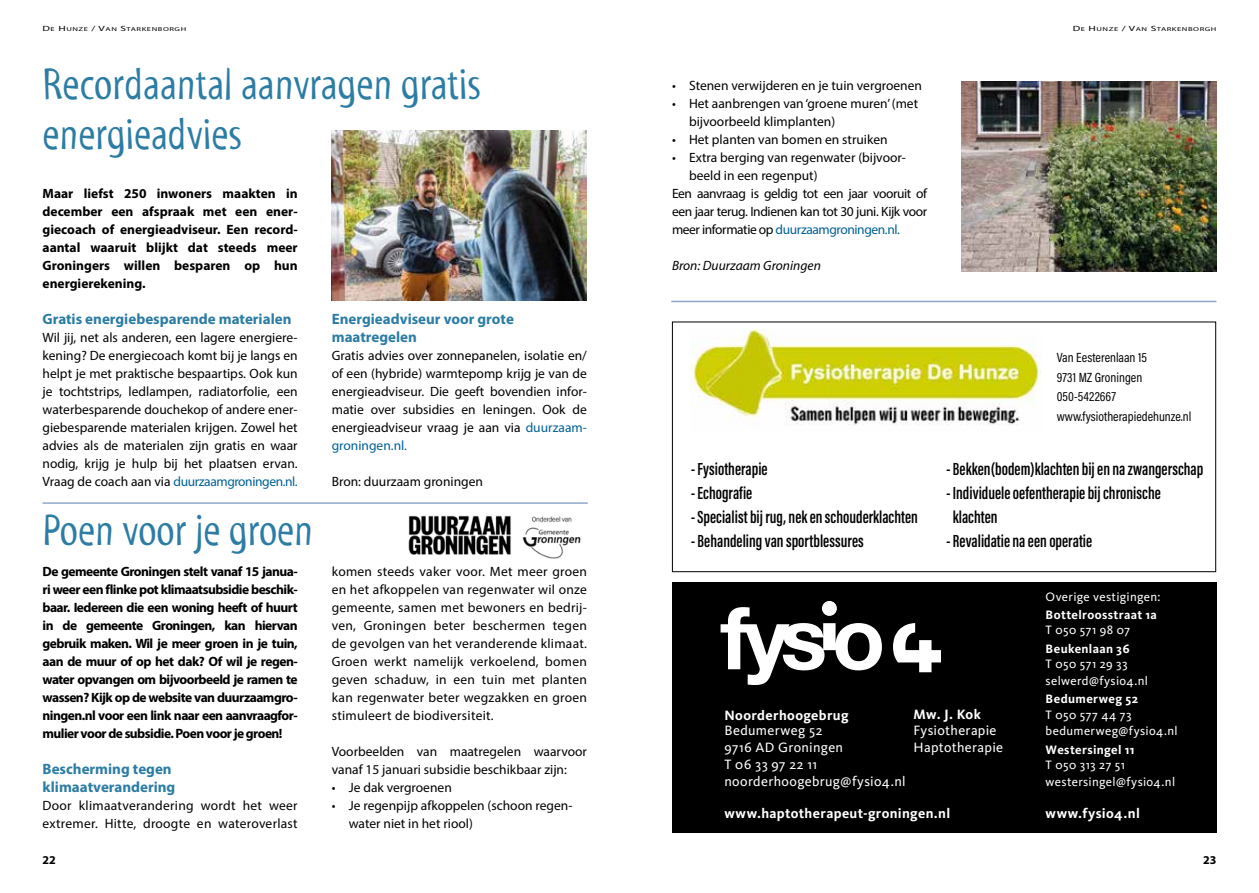
<style>
.page{position:relative;width:1259px;height:893px;background:#fff}
.page>*{position:absolute;margin:0;border:0;box-sizing:border-box;transform-origin:0 0}
.t1{font:45px/49.5px "Myriad Std Tilt";color:#2c7ca4}
.t2{font:18px/24px "Acumin Variable Concept";color:#000}
.t3{font:700 15px/18px "Myriad Pro";color:#2c7ca4}
.t4{font:14.1px/16.8px "Kievit";letter-spacing:.02em;color:#fff}
.t5{font:700 14.1px "Kievit";letter-spacing:.025em;color:#fff}
.t6{font:13.5px/18px "Myriad Pro";color:#000}
.t7{font:700 13.5px/18px "Myriad Pro";letter-spacing:-.025em;color:#000;text-align:justify}
.t8{font:13.5px "Myriad Pro";letter-spacing:-.03em;color:#000}
.t9{font:13.5px/18px "Myriad Pro";letter-spacing:.02em;color:#000}
.t10{font:13.5px "Myriad Pro";letter-spacing:-.03em;color:#006194}
.t11{font:italic 13.5px "Myriad Pro";color:#000}
.t12{font:13.35px/19.5px "Acumin Variable Concept";color:#000}
.t13{font:12.6px/16.8px "Kievit";letter-spacing:.025em;color:#fff}
.t14{font:700 12.6px "Kievit";letter-spacing:.025em;color:#fff}
.t15{font:12.6px "Kievit";letter-spacing:.05em;color:#fff}
.t16{font:700 12px "Myriad Pro";color:#000}
.t17{font:5.7px "Myriad Pro";letter-spacing:.065em;color:#000;scale:1.5 1}
.s1{font-size:7.5px}
.s2{color:#006194}
.s3{color:#000}
</style>
<div class="page">
<img style="left:332px;top:131px;width:255px;height:170px">
<img style="left:408px;top:515px;width:173px;height:44px">
<img style="left:961px;top:82px;width:255px;height:189px">
<div style="left:672px;top:582px;width:544px;height:251px;background:#000"></div>
<svg style="left:720px;top:601px;width:221px;height:84px"></svg>
<div style="left:672px;top:322px;width:544px;height:250px;background:#fff;border:1px solid #000"></div>
<img style="left:690px;top:330px;width:351px;height:95px">
<hr style="left:671px;top:301px;width:545px;height:1px;background:#90a8c8">
<hr style="left:43px;top:502px;width:545px;height:2px;background:#90a8c8">
<p class="t17" style="left:43px;top:26px;width:96px"><span class="s1">D</span>E <span class="s1">H</span>UNZE <span class="s1">/ V</span>AN <span class="s1">S</span>TARKENBORGH</p>
<p class="t17" style="left:1072px;top:26px;width:96px"><span class="s1">D</span>E <span class="s1">H</span>UNZE <span class="s1">/ V</span>AN <span class="s1">S</span>TARKENBORGH</p>
<h1 class="t1" style="left:43px;top:61px;width:440px">Recordaantal aanvragen gratis energieadvies</h1>
<p class="t7" style="left:43px;top:184px;width:257px">Maar liefst 250 inwoners maakten in december een afspraak met een ener&shy;giecoach of energieadviseur. Een record&shy;aantal waaruit blijkt dat steeds meer Groningers willen besparen op hun energierekening.</p>
<p class="t3" style="left:43px;top:309px;width:250px">Gratis energiebesparende materialen</p>
<p class="t6" style="left:43px;top:328px;width:257px;text-align:justify">Wil jij, net als anderen, een lagere energiere&shy;kening? De energiecoach komt bij je langs en helpt je met praktische bespaartips. Ook kun je tochtstrips, ledlampen, radiatorfolie, een waterbesparende douchekop of andere ener&shy;giebesparende materialen krijgen. Zowel het advies als de materialen zijn gratis en waar nodig, krijg je hulp bij het plaatsen ervan.<br>Vraag de coach aan via <span class="s2">duurzaamgroningen.nl.</span></p>
<h1 class="t1" style="left:43px;top:506px;width:272px">Poen voor je groen</h1>
<p class="t7" style="left:43px;top:562px;width:257px">De gemeente Groningen stelt vanaf 15 janua&shy;ri weer een flinke pot klimaatsubsidie beschik&shy;baar. Iedereen die een woning heeft of huurt in de gemeente Groningen, kan hiervan gebruik maken. Wil je meer groen in je tuin, aan de muur of op het dak? Of wil je regen&shy;water opvangen om bijvoorbeeld je ramen te wassen? Kijk op de website van duurzaamgro&shy;ningen.nl voor een link naar een aanvraagfor&shy;mulier voor de subsidie. Poen voor je groen!</p>
<p class="t3" style="left:43px;top:759px;width:134px">Bescherming tegen klimaatverandering</p>
<p class="t9" style="left:43px;top:796px;width:257px">Door klimaatverandering wordt het weer extremer. Hitte, droogte en wateroverlast</p>
<p class="t3" style="left:332px;top:309px;width:184px">Energieadviseur voor grote maatregelen</p>
<p class="t6" style="left:332px;top:346px;width:257px;text-align:justify">Gratis advies over zonnepanelen, isolatie en/ of een (hybride) warmtepomp krijg je van de energieadviseur. Die geeft bovendien infor&shy;matie over subsidies en leningen. Ook de energieadviseur vraag je aan via <span class="s2">duurzaam&shy;groningen.nl.</span></p>
<p class="t6" style="left:332px;top:472px;width:153px">Bron: duurzaam groningen</p>
<p class="t6" style="left:332px;top:562px;width:257px;text-align:justify">komen steeds vaker voor. Met meer groen en het afkoppelen van regenwater wil onze gemeente, samen met bewoners en bedrij&shy;ven, Groningen beter beschermen tegen de gevolgen van het veranderende klimaat.<br>Groen werkt namelijk verkoelend, bomen geven schaduw, in een tuin met planten kan regenwater beter wegzakken en groen stimuleert de biodiversiteit.</p>
<p class="t6" style="left:332px;top:742px;width:257px">Voorbeelden van maatregelen waarvoor vanaf 15 januari subsidie beschikbaar zijn:</p>
<p class="t6" style="left:332px;top:778px;width:122px">• Je dak vergroenen</p>
<p class="t6" style="left:349px;top:796px;width:225px;text-indent:-17px">• Je regenpijp afkoppelen (schoon regen&shy;water niet in het riool)</p>
<p class="t6" style="left:672px;top:76px;width:251px">• Stenen verwijderen en je tuin vergroenen</p>
<p class="t6" style="left:689px;top:94px;width:231px;text-indent:-17px">• Het aanbrengen van ‘groene muren’ (met bijvoorbeeld klimplanten)</p>
<p class="t6" style="left:672px;top:130px;width:217px">• Het planten van bomen en struiken</p>
<p class="t6" style="left:672px;top:148px;width:235px">• Extra berging van regenwater (bijvoor-</p>
<p class="t6" style="left:689px;top:166px;width:130px">beeld in een regenput)</p>
<p class="t8" style="left:672px;top:185px;width:257px">Een aanvraag is geldig tot een jaar vooruit of</p>
<p class="t8" style="left:672px;top:203px;width:257px">een jaar terug. Indienen kan tot 30 juni. Kijk voor</p>
<p class="t10" style="left:672px;top:221px;width:229px"><span class="s3">meer informatie op</span> duurzaamgroningen.nl.</p>
<p class="t11" style="left:672px;top:257px;width:150px">Bron: Duurzaam Groningen</p>
<h2 class="t2" style="left:691px;top:456px;width:78px">- Fysiotherapie</h2>
<h2 class="t2" style="left:691px;top:480px;width:63px">- Echografie</h2>
<h2 class="t2" style="left:691px;top:504px;width:228px">- Specialist bij rug, nek en schouderklachten</h2>
<h2 class="t2" style="left:691px;top:528px;width:174px">- Behandeling van sportblessures</h2>
<p class="t12" style="left:1057px;top:347px;width:136px">Van Eesterenlaan 15<br>9731 MZ Groningen<br>050-5422667 www.fysiotherapiedehunze.nl</p>
<h2 class="t2" style="left:946px;top:456px;width:258px">- Bekken(bodem)klachten bij en na zwangerschap</h2>
<h2 class="t2" style="left:953px;top:480px;width:209px;text-indent:-6px">- Individuele oefentherapie bij chronische klachten</h2>
<h2 class="t2" style="left:946px;top:528px;width:147px">- Revalidatie na een operatie</h2>
<p class="t5" style="left:913px;top:705px;width:69px">Mw. J. Kok</p>
<p class="t4" style="left:913px;top:722px;width:91px">Fysiotherapie<br>Haptotherapie</p>
<p class="t5" style="left:724px;top:707px;width:126px">Noorderhoogebrug</p>
<p class="t4" style="left:724px;top:722px;width:183px">Bedumerweg 52<br>9716 AD Groningen<br>T 06 33 97 22 11 noorderhoogebrug@fysio4.nl</p>
<p class="t5" style="left:724px;top:805px;width:227px">www.haptotherapeut-groningen.nl</p>
<p class="t13" style="left:1045px;top:588px;width:116px">Overige vestigingen:</p>
<p class="t14" style="left:1045px;top:607px;width:113px">Bottelroosstraat 1a</p>
<p class="t15" style="left:1045px;top:623px;width:86px">T 050 571 98 07</p>
<p class="t14" style="left:1045px;top:641px;width:85px">Beukenlaan 36</p>
<p class="t13" style="left:1045px;top:656px;width:104px">T 050 571 29 33 selwerd@fysio4.nl</p>
<p class="t14" style="left:1045px;top:691px;width:94px">Bedumerweg 52</p>
<p class="t13" style="left:1045px;top:706px;width:133px">T 050 577 44 73 bedumerweg@fysio4.nl</p>
<p class="t14" style="left:1045px;top:742px;width:90px">Westersingel 11</p>
<p class="t13" style="left:1045px;top:757px;width:131px">T 050 313 27 51 westersingel@fysio4.nl</p>
<p class="t5" style="left:1045px;top:805px;width:96px">www.fysio4.nl</p>
<p class="t16" style="left:43px;top:852px;width:15px">22</p>
<p class="t16" style="left:1203px;top:852px;width:15px">23</p>
</div>
